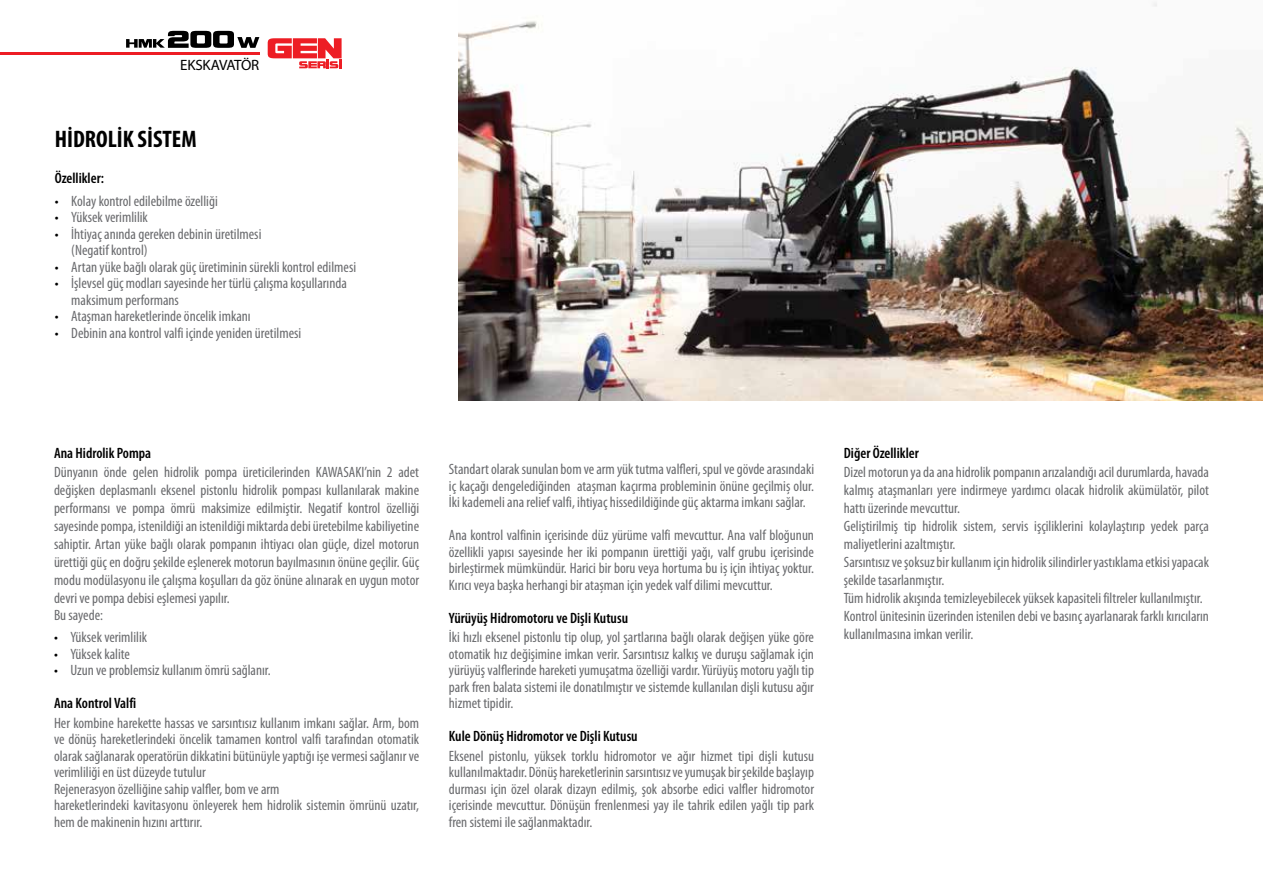
<style>
.page{position:relative;width:1263px;height:893px;background:#fff}
.page>*{position:absolute;margin:0;border:0;box-sizing:border-box;transform-origin:0 0}
.t1{font:700 condensed 24px "Myriad Pro";color:#000}
.t2{font:condensed 15px/16.5px "Myriad Pro";color:#696a6d}
.t3{font:600 condensed 15px "Myriad Pro";color:#000}
.t4{font:15px "Myriad Pro";letter-spacing:-.01em;color:#000}
.s1{color:#000}
.s2{font-weight:600;color:#000}
</style>
<div class="page">
<hr style="left:0;top:52px;width:259px;height:2px;background:#ed1d24">
<svg style="left:268px;top:38px;width:74px;height:30px"></svg>
<img style="left:459px;top:2px;width:804px;height:398px">
<svg style="left:126px;top:31px;width:133px;height:17px"></svg>
<p class="t4" style="left:180px;top:56px;width:81px">EKSKAVATÖR</p>
<h1 class="t1" style="left:55px;top:124px;width:143px">HİDROLİK SİSTEM</h1>
<p class="t3" style="left:55px;top:169px;width:51px">Özellikler:</p>
<p class="t2" style="left:55px;top:192px;width:165px"><span class="s1">•</span> Kolay kontrol edilebilme özelliği</p>
<p class="t2" style="left:55px;top:209px;width:95px"><span class="s1">•</span> Yüksek verimlilik</p>
<p class="t2" style="left:71px;top:225px;width:192px;text-indent:-16px"><span class="s1">•</span> İhtiyaç anında gereken debinin üretilmesi (Negatif kontrol)</p>
<p class="t2" style="left:55px;top:258px;width:303px"><span class="s1">•</span> Artan yüke bağlı olarak güç üretiminin sürekli kontrol edilmesi</p>
<p class="t2" style="left:71px;top:275px;width:277px;text-indent:-16px"><span class="s1">•</span> İşlevsel güç modları sayesinde her türlü çalışma koşullarında maksimum performans</p>
<p class="t2" style="left:55px;top:308px;width:197px"><span class="s1">•</span> Ataşman hareketlerinde öncelik imkanı</p>
<p class="t2" style="left:55px;top:324px;width:248px"><span class="s1">•</span> Debinin ana kontrol valfi içinde yeniden üretilmesi</p>
<p class="t3" style="left:54px;top:443px;width:99px">Ana Hidrolik Pompa</p>
<p class="t2" style="left:54px;top:463px;width:367px;line-height:18px;text-align:justify">Dünyanın önde gelen hidrolik pompa üreticilerinden KAWASAKI’nin 2 adet değişken deplasmanlı eksenel pistonlu hidrolik pompası kullanılarak makine performansı ve pompa ömrü maksimize edilmiştir. Negatif kontrol özelliği sayesinde pompa, istenildiği an istenildiği miktarda debi üretebilme kabiliyetine sahiptir. Artan yüke bağlı olarak pompanın ihtiyacı olan güçle, dizel motorun ürettiği güç en doğru şekilde eşlenerek motorun bayılmasının önüne geçilir. Güç modu modülasyonu ile çalışma koşulları da göz önüne alınarak en uygun motor devri ve pompa debisi eşlemesi yapılır.</p>
<p class="t2" style="left:54px;top:606px;width:51px">Bu sayede:</p>
<p class="t2" style="left:54px;top:629px;width:95px"><span class="s1">•</span> Yüksek verimlilik</p>
<p class="t2" style="left:54px;top:645px;width:77px"><span class="s1">•</span> Yüksek kalite</p>
<p class="t2" style="left:54px;top:654px;width:218px;line-height:33px"><span class="s1">•</span> Uzun ve problemsiz kullanım ömrü sağlanır.<br><span class="s2">Ana Kontrol Valfi</span></p>
<p class="t2" style="left:54px;top:714px;width:367px">Her kombine harekette hassas ve sarsıntısız kullanım imkanı sağlar. Arm, bom ve dönüș hareketlerindeki öncelik tamamen kontrol valfi tarafından otomatik olarak sağlanarak operatörün dikkatini bütünüyle yaptığı ișe vermesi sağlanır ve verimliliği en üst düzeyde tutulur<br>Rejenerasyon özelliğine sahip valfler, bom ve arm<br>hareketlerindeki kavitasyonu önleyerek hem hidrolik sistemin ömrünü uzatır, hem de makinenin hızını arttırır.</p>
<p class="t2" style="left:449px;top:461px;width:367px;text-align:justify">Standart olarak sunulan bom ve arm yük tutma valfleri, spul ve gövde arasındaki iç kaçağı dengelediğinden atașman kaçırma probleminin önüne geçilmiș olur.<br>İki kademeli ana relief valfi, ihtiyaç hissedildiğinde güç aktarma imkanı sağlar.</p>
<p class="t2" style="left:449px;top:527px;width:367px;text-align:justify">Ana kontrol valfinin içerisinde düz yürüme valfi mevcuttur. Ana valf bloğunun özellikli yapısı sayesinde her iki pompanın ürettiği yağı, valf grubu içerisinde birleștirmek mümkündür. Harici bir boru veya hortuma bu iș için ihtiyaç yoktur.<br>Kırıcı veya bașka herhangi bir atașman için yedek valf dilimi mevcuttur.</p>
<p class="t3" style="left:449px;top:608px;width:181px">Yürüyüş Hidromotoru ve Dişli Kutusu</p>
<p class="t2" style="left:449px;top:629px;width:367px;text-align:justify">İki hızlı eksenel pistonlu tip olup, yol şartlarına bağlı olarak değişen yüke göre otomatik hız değişimine imkan verir. Sarsıntısız kalkış ve duruşu sağlamak için yürüyüş valflerinde hareketi yumuşatma özelliği vardır. Yürüyüş motoru yağlı tip park fren balata sistemi ile donatılmıştır ve sistemde kullanılan dişli kutusu ağır hizmet tipidir.</p>
<p class="t3" style="left:449px;top:727px;width:190px">Kule Dönüş Hidromotor ve Dişli Kutusu</p>
<p class="t2" style="left:449px;top:747px;width:367px;text-align:justify">Eksenel pistonlu, yüksek torklu hidromotor ve ağır hizmet tipi dişli kutusu kullanılmaktadır. Dönüş hareketlerinin sarsıntısız ve yumuşak bir şekilde başlayıp durması için özel olarak dizayn edilmiş, şok absorbe edici valfler hidromotor içerisinde mevcuttur. Dönüşün frenlenmesi yay ile tahrik edilen yağlı tip park fren sistemi ile sağlanmaktadır.</p>
<p class="t3" style="left:844px;top:443px;width:76px">Diğer Özellikler</p>
<p class="t2" style="left:844px;top:463px;width:367px;line-height:18px">Dizel motorun ya da ana hidrolik pompanın arızalandığı acil durumlarda, havada kalmış ataşmanları yere indirmeye yardımcı olacak hidrolik akümülatör, pilot hattı üzerinde mevcuttur.<br>Geliştirilmiş tip hidrolik sistem, servis işçiliklerini kolaylaştırıp yedek parça maliyetlerini azaltmıştır.<br>Sarsıntısız ve şoksuz bir kullanım için hidrolik silindirler yastıklama etkisi yapacak şekilde tasarlanmıştır.<br>Tüm hidrolik akışında temizleyebilecek yüksek kapasiteli filtreler kullanılmıştır.<br>Kontrol ünitesinin üzerinden istenilen debi ve basınç ayarlanarak farklı kırıcıların kullanılmasına imkan verilir.</p>
</div>
